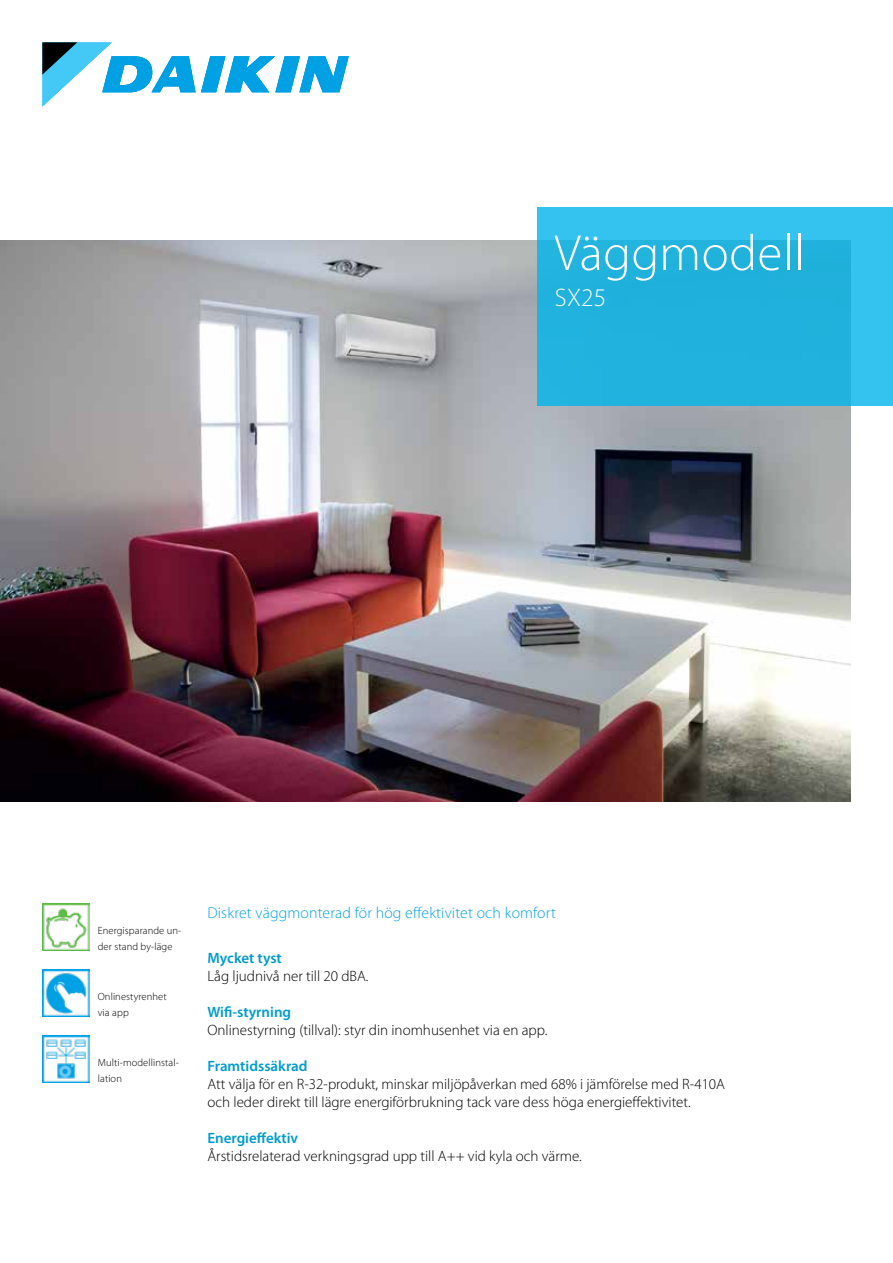
<style>
.page{position:relative;width:893px;height:1263px;background:#fff}
.page>*{position:absolute;margin:0;border:0;box-sizing:border-box;transform-origin:0 0}
.t1{font:300 51px "Myriad Pro";letter-spacing:.01em;color:#fff}
.t2{font:300 25.5px "Myriad Pro";color:#fff}
.t3{font:300 15.75px "Myriad Pro";letter-spacing:.01em;color:#00a1e4}
.t4{font:300 15px/18px "Myriad Pro";color:#000}
.t5{font:600 15px "Myriad Pro";color:#009bcd}
.t6{font:300 10.5px/16.5px "Myriad Pro";letter-spacing:.01em;color:#000}
</style>
<div class="page">
<img style="left:43px;top:1035px;width:46px;height:47px">
<img style="left:43px;top:969px;width:46px;height:47px">
<img style="left:43px;top:903px;width:46px;height:47px">
<img style="left:0;top:241px;width:850px;height:561px">
<svg style="left:43px;top:43px;width:306px;height:63px"></svg>
<svg style="left:537px;top:208px;width:356px;height:198px;background:#25b6e1"></svg>
<h1 class="t1" style="left:554px;top:225px;width:252px">Väggmodell</h1>
<h2 class="t2" style="left:555px;top:283px;width:53px">SX25</h2>
<p class="t6" style="left:98px;top:922px;width:85px">Energisparande un&shy;der stand by-läge</p>
<p class="t6" style="left:98px;top:988px;width:70px">Onlinestyrenhet via app</p>
<p class="t6" style="left:98px;top:1054px;width:83px">Multi-modellinstal&shy;lation</p>
<p class="t3" style="left:207px;top:904px;width:350px">Diskret väggmonterad för hög effektivitet och komfort</p>
<p class="t5" style="left:207px;top:948px;width:76px">Mycket tyst</p>
<p class="t4" style="left:207px;top:967px;width:163px">Låg ljudnivå ner till 20 dBA.</p>
<p class="t5" style="left:207px;top:1002px;width:85px">Wifi-styrning</p>
<p class="t4" style="left:207px;top:1021px;width:341px">Onlinestyrning (tillval): styr din inomhusenhet via en app.</p>
<p class="t5" style="left:207px;top:1056px;width:102px">Framtidssäkrad</p>
<p class="t4" style="left:207px;top:1075px;width:519px">Att välja för en R-32-produkt, minskar miljöpåverkan med 68% i jämförelse med R-410A och leder direkt till lägre energiförbrukning tack vare dess höga energieffektivitet.</p>
<p class="t5" style="left:207px;top:1128px;width:92px">Energieffektiv</p>
<p class="t4" style="left:207px;top:1147px;width:376px">Årstidsrelaterad verkningsgrad upp till A++ vid kyla och värme.</p>
</div>
